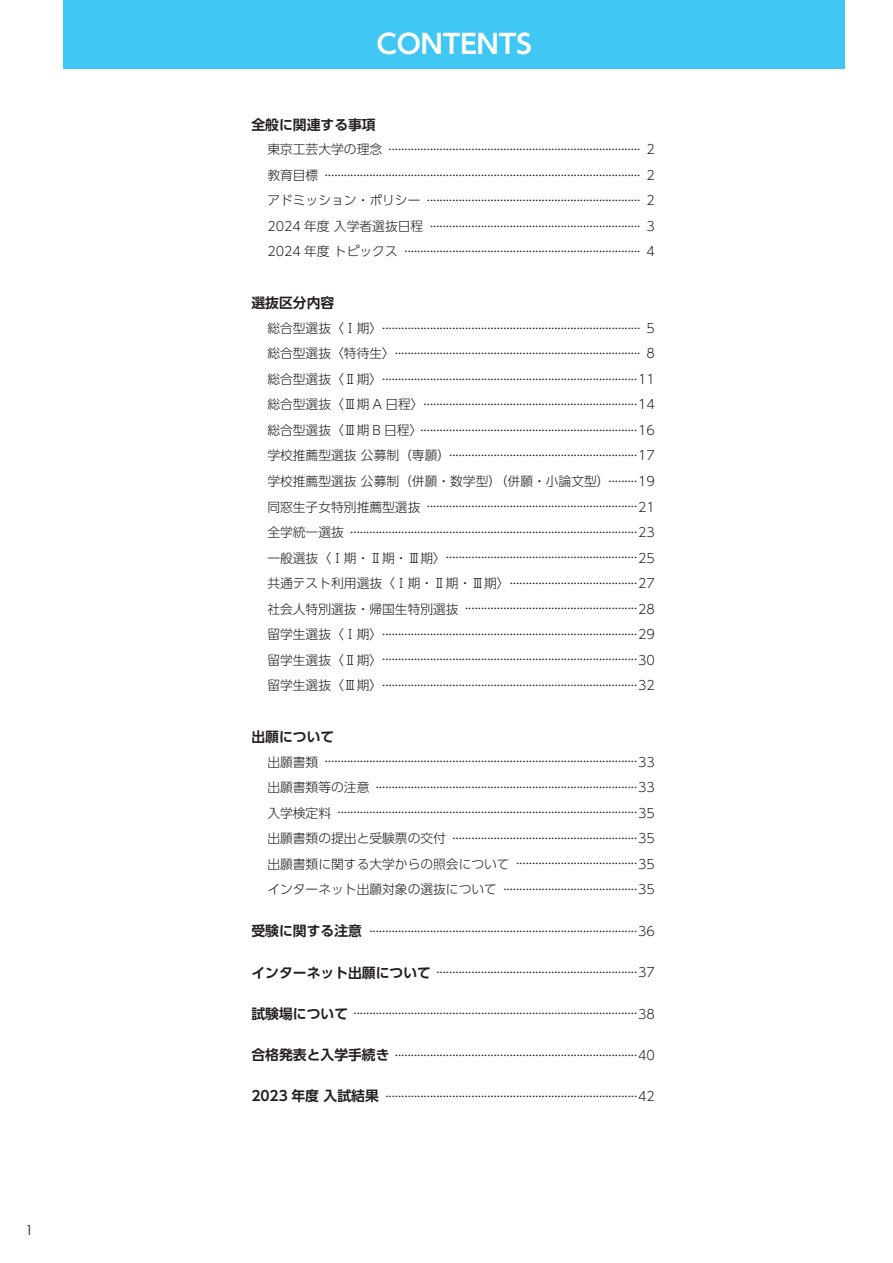
<style>
.page{position:relative;width:893px;height:1263px;background:#fff}
.page>*{position:absolute;margin:0;border:0;box-sizing:border-box;transform-origin:0 0}
.t1{font:700 26.55px "UD Shin Go Pro De";color:#fff}
.t2{font:700 13.8px "UD Shin Go Pro De";color:#231f20}
.t3{font:13.8px "Century Gothic";color:#231f20}
.t4{font:300 12.75px/25.5px "UD Shin M Go Pro";color:#231f20;text-align:justify}
.t5{font:300 12.75px "UD Shin Go Pro";color:#231f20}
.s1{font-family:"UD Shin Go Pro"}
.s2{font-family:"UD Shin Go Pro De";font-weight:700;font-size:13.8px}
</style>
<div class="page">
<div style="left:64px;top:0;width:781px;height:68px;background:#40c7f4"></div>
<p class="t3" style="left:26px;top:1222px;width:9px">1</p>
<h1 class="t1" style="left:377px;top:23px;width:157px">CONTENTS</h1>
<p class="t2" style="left:251px;top:113px;width:126px">全般に関連する事項</p>
<p class="t4" style="left:267px;top:132px;width:389px"><span class="s1">東京工芸大学の理念</span> ................................................................................ <span class="s1">2教育目標</span> .................................................................................................... <span class="s1">2アドミッション・ポリシー</span> .................................................................... <span class="s1">2<br>2024 年度 入学者選抜日程</span> ................................................................... <span class="s1">3<br>2024 年度 トピックス</span> ........................................................................... <span class="s1">4</span></p>
<p class="t2" style="left:251px;top:292px;width:84px">選抜区分内容</p>
<p class="t4" style="left:267px;top:310px;width:389px"><span class="s1">総合型選抜〈Ⅰ期〉</span>.................................................................................. <span class="s1">5総合型選抜〈特待生〉</span>.............................................................................. <span class="s1">8総合型選抜〈Ⅱ期〉</span>.................................................................................<span class="s1">11総合型選抜〈Ⅲ期 A 日程〉</span>....................................................................<span class="s1">14総合型選抜〈Ⅲ期 B 日程〉</span>.....................................................................<span class="s1">16学校推薦型選抜 公募制（専願）</span>............................................................<span class="s1">17</span></p>
<p class="t5" style="left:267px;top:471px;width:389px">学校推薦型選抜 公募制（併願・数学型）（併願・小論文型）<sup>..........</sup>19</p>
<p class="t4" style="left:267px;top:489px;width:389px"><span class="s1">同窓生子女特別推薦型選抜</span> ...................................................................<span class="s1">21全学統一選抜</span> ...........................................................................................<span class="s1">23一般選抜〈Ⅰ期・Ⅱ期・Ⅲ期〉</span>.............................................................<span class="s1">25共通テスト利用選抜〈Ⅰ期・Ⅱ期・Ⅲ期〉</span>.........................................<span class="s1">27社会人特別選抜・帰国生特別選抜</span> .......................................................<span class="s1">28留学生選抜〈Ⅰ期〉</span>.................................................................................<span class="s1">29留学生選抜〈Ⅱ期〉</span>.................................................................................<span class="s1">30留学生選抜〈Ⅲ期〉</span>.................................................................................<span class="s1">32</span></p>
<p class="t2" style="left:251px;top:726px;width:84px">出願について</p>
<p class="t4" style="left:267px;top:744px;width:389px"><span class="s1">出願書類</span> ...................................................................................................<span class="s1">33出願書類等の注意</span> ...................................................................................<span class="s1">33入学検定料</span> ...............................................................................................<span class="s1">35出願書類の提出と受験票の交付</span> ...........................................................<span class="s1">35出願書類に関する大学からの照会について</span> .......................................<span class="s1">35インターネット出願対象の選抜について</span> ...........................................<span class="s1">35</span></p>
<p class="t4" style="left:251px;top:913px;width:405px"><span class="s2">受験に関する注意</span> .....................................................................................<span class="s1">36</span></p>
<p class="t4" style="left:251px;top:955px;width:405px"><span class="s2">インターネット出願について</span> ................................................................<span class="s1">37</span></p>
<p class="t4" style="left:251px;top:996px;width:405px"><span class="s2">試験場について</span> ..........................................................................................<span class="s1">38</span></p>
<p class="t4" style="left:251px;top:1037px;width:405px"><span class="s2">合格発表と入学手続き</span> .............................................................................<span class="s1">40</span></p>
<p class="t4" style="left:251px;top:1078px;width:405px"><span class="s2">2023 年度 入試結果</span> ................................................................................<span class="s1">42</span></p>
</div>
